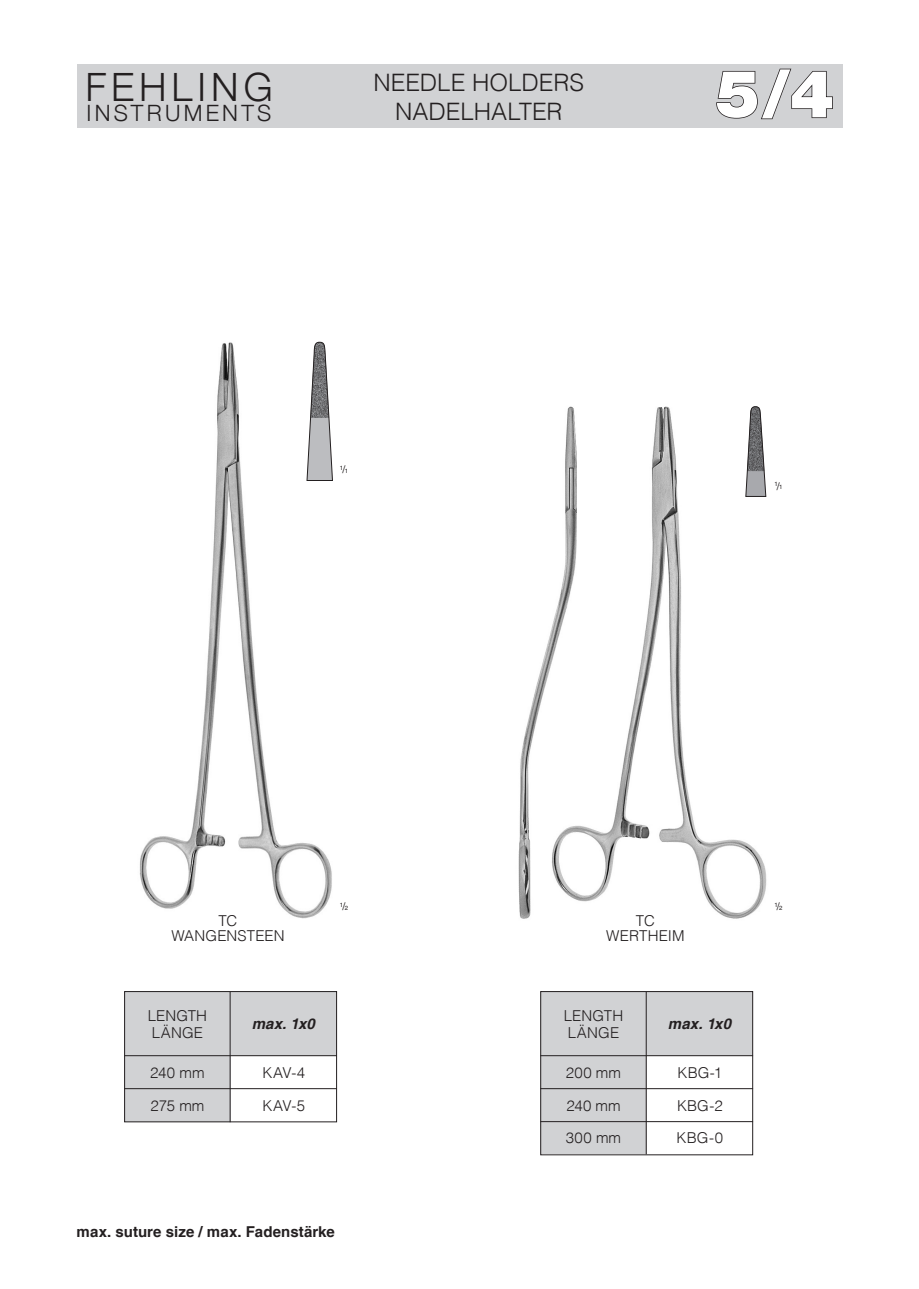
<style>
.page{position:relative;width:919px;height:1289px;background:#fff}
.page>*{position:absolute;margin:0;border:0;box-sizing:border-box;transform-origin:0 0}
.t1{font:900 65.55px "Helvetica Neue";color:#fff}
.t2{font:300 39px "Helvetica Neue";letter-spacing:.13em;color:#231f20}
.t3{font:300 24px/28.2px "Helvetica";letter-spacing:.005em;color:#231f20;text-align:center}
.t4{font:300 22.5px "Helvetica Neue";letter-spacing:.145em;color:#231f20}
.t5{font:300 15px/16.5px "Helvetica";letter-spacing:.01em;color:#231f20}
.t6{font:700 15px "Helvetica";letter-spacing:.005em;color:#231f20}
.t7{font:italic 700 15px "Helvetica";letter-spacing:.005em;color:#231f20}
.t8{font:6px "Helvetica";color:#231f20}
.s1{font-size:10.5px}
</style>
<div class="page">
<img style="left:584px;top:406px;width:183px;height:513px">
<img style="left:139px;top:342px;width:193px;height:577px">
<img style="left:518px;top:406px;width:66px;height:513px">
<svg style="left:306px;top:341px;width:27px;height:140px"></svg>
<svg style="left:745px;top:406px;width:21px;height:91px"></svg>
<div style="left:645px;top:991px;width:107px;height:64px;background:#d1d2d4"></div>
<div style="left:540px;top:991px;width:106px;height:163px;background:#d1d2d4"></div>
<hr style="left:645px;top:991px;width:1px;height:163px;background:#231f20">
<hr style="left:540px;top:1055px;width:213px;height:1px;background:#231f20">
<hr style="left:540px;top:1088px;width:213px;height:1px;background:#231f20">
<hr style="left:540px;top:1121px;width:213px;height:1px;background:#231f20">
<div style="left:540px;top:991px;width:213px;height:164px;border:1px solid #231f20"></div>
<div style="left:230px;top:991px;width:106px;height:64px;background:#d1d2d4"></div>
<div style="left:124px;top:991px;width:106px;height:131px;background:#d1d2d4"></div>
<hr style="left:230px;top:991px;width:1px;height:131px;background:#231f20">
<hr style="left:124px;top:1055px;width:213px;height:1px;background:#231f20">
<hr style="left:124px;top:1088px;width:213px;height:1px;background:#231f20">
<div style="left:124px;top:991px;width:213px;height:131px;border:1px solid #231f20"></div>
<div style="left:77px;top:64px;width:765px;height:64px;background:#d1d2d4"></div>
<svg style="left:716px;top:68px;width:117px;height:52px"></svg>
<h2 class="t2" style="left:85px;top:64px;width:189px">FEHLING</h2>
<h3 class="t4" style="left:86px;top:99px;width:186px">INSTRUMENTS</h3>
<h3 class="t3" style="left:373px;top:68px;width:212px">NEEDLE HOLDERS<br>NADELHALTER</h3>
<h1 class="t1" style="left:716px;top:55px;width:119px">5/4</h1>
<p class="t8" style="left:340px;top:465px;width:10px">1<span class="s1">/</span>1</p>
<p class="t8" style="left:774px;top:482px;width:10px">1<span class="s1">/</span>1</p>
<p class="t8" style="left:340px;top:903px;width:10px">1<span class="s1">/</span>2</p>
<p class="t8" style="left:774px;top:903px;width:10px">1<span class="s1">/</span>2</p>
<p class="t5" style="left:171px;top:912px;width:115px;line-height:15px;text-align:center">TC<br>WANGENSTEEN</p>
<p class="t5" style="left:606px;top:912px;width:80px;line-height:15px;text-align:center">TC<br>WERTHEIM</p>
<p class="t5" style="left:148px;top:1007px;width:61px">LENGTH<br>LÄNGE</p>
<p class="t7" style="left:252px;top:1014px;width:65px">max. 1x0</p>
<p class="t5" style="left:150px;top:1063px;width:56px">240 mm</p>
<p class="t5" style="left:262px;top:1063px;width:44px">KAV-4</p>
<p class="t5" style="left:150px;top:1096px;width:55px">275 mm</p>
<p class="t5" style="left:262px;top:1096px;width:44px">KAV-5</p>
<p class="t6" style="left:77px;top:1222px;width:260px">max. suture size / max. Fadenstärke</p>
<p class="t5" style="left:563px;top:1007px;width:61px">LENGTH<br>LÄNGE</p>
<p class="t7" style="left:668px;top:1014px;width:65px">max. 1x0</p>
<p class="t5" style="left:566px;top:1063px;width:57px">200 mm</p>
<p class="t5" style="left:677px;top:1063px;width:46px">KBG-1</p>
<p class="t5" style="left:566px;top:1096px;width:56px">240 mm</p>
<p class="t5" style="left:677px;top:1096px;width:47px">KBG-2</p>
<p class="t5" style="left:566px;top:1129px;width:57px">300 mm</p>
<p class="t5" style="left:676px;top:1129px;width:48px">KBG-0</p>
</div>
